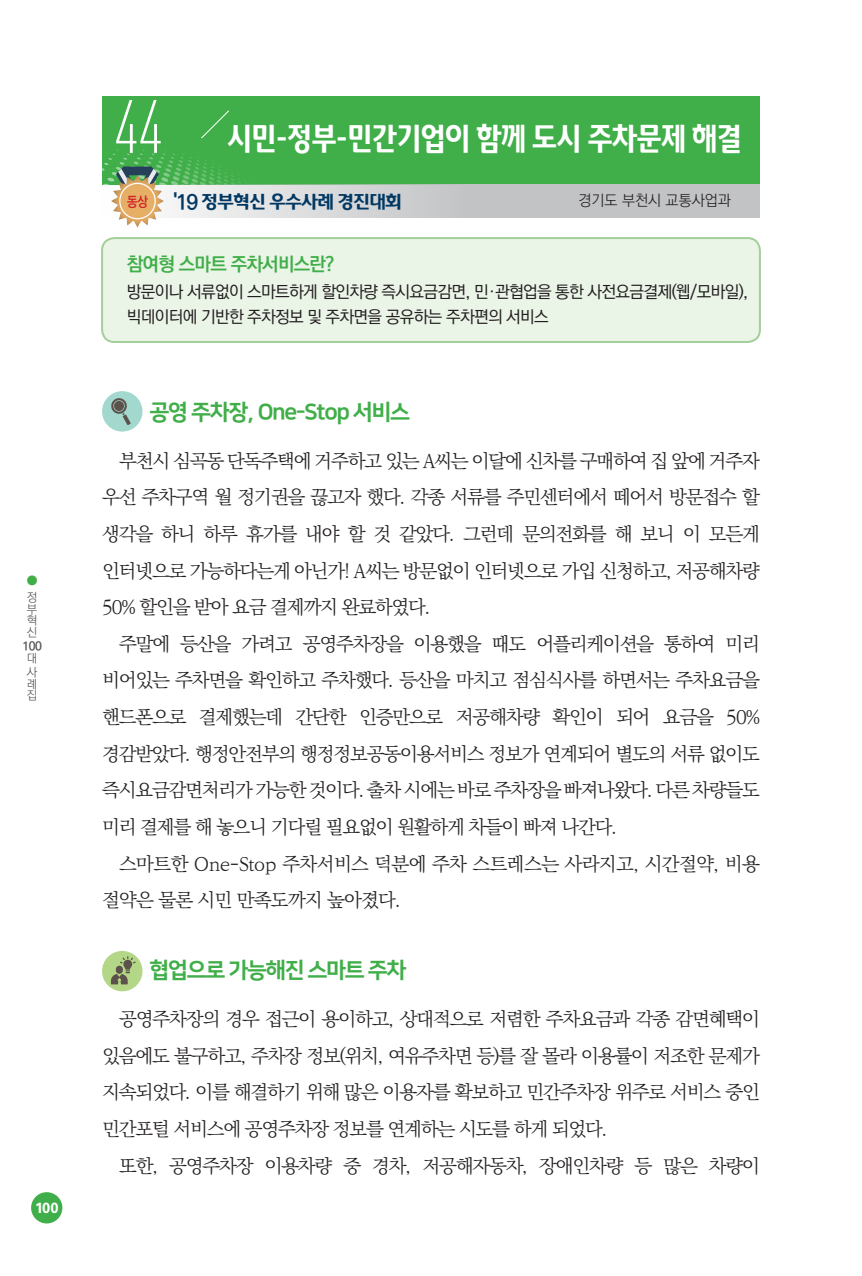
<style>
.page{position:relative;width:862px;height:1276px;background:#fff}
.page>*{position:absolute;margin:0;border:0;box-sizing:border-box;transform-origin:0 0}
.t1{font:300 74.2px "DIN Cond";color:#fff}
.다음_변경{font:700 30px "Daum Semi";letter-spacing:-.04em;color:#fff;scale:.85 1}
.t2{font:22px "Nanum Square EB";letter-spacing:-.06em;color:#40ae49}
.t3{font:300 19px/36.6px "Ko Pub Batang";letter-spacing:-.06em;color:#231f20;text-align:justify}
.t4{font:300 19px/36.6px "Ko Pub Batang";letter-spacing:-.03em;color:#231f20}
.t5{font:700 19px "Ko Pub Dotum";letter-spacing:-.04em;color:#40ae49}
.ÙÅÁ_Û{font:700 17px "Daum Semi";letter-spacing:-.06em;color:#013863}
.t6{font:500 16.8px/24.2px "Ko Pub Dotum";letter-spacing:-.04em;color:#231f20}
.ÙÅÁ_Û-2{font:300 15px "Ko Pub Dotum";color:#231f20}
.t7{font:700 14.8px "Univers";color:#fff}
.ÙÅÁ_Û-3{font:700 13.8px "Ko Pub Dotum";color:#d1232a;scale:.87 1}
.t8{font:300 12px/11.6px "Ko Pub Dotum";color:#57585a}
.t9{font:700 12px "Ko Pub Dotum";color:#57585a}
.t10{font:300 12px "Ko Pub Dotum";color:#40ae49}
.s1{font-family:"Ko Pub Dotum";font-size:21px}
</style>
<div class="page">
<div style="left:31px;top:1192px;width:31px;height:31px;background:#40ae49;border-radius:50%"></div>
<div style="left:102px;top:391px;width:41px;height:41px;background:#a2d8ce;border-radius:50%"></div>
<svg style="left:111px;top:398px;width:20px;height:27px"></svg>
<div style="left:102px;top:951px;width:40px;height:40px;background:#b3d786;border-radius:50%"></div>
<svg style="left:111px;top:956px;width:25px;height:28px"></svg>
<div style="left:102px;top:96px;width:658px;height:88px;background:#40ae49"></div>
<svg style="left:201px;top:110px;width:28px;height:29px"></svg>
<svg style="left:320px;top:184px;width:440px;height:34px;background:#c5c7c8"></svg>
<div style="left:102px;top:238px;width:658px;height:104px;background:#eaf4e7;border-radius:12px"></div>
<div style="left:101px;top:237px;width:660px;height:106px;border:2px solid #a3cf9a;border-radius:12px"></div>
<svg style="left:102px;top:149px;width:218px;height:69px"></svg>
<div style="left:107px;top:174px;width:58px;height:56px;background:#231f20;opacity:.35"></div>
<svg style="left:119px;top:183px;width:37px;height:36px"></svg>
<div style="left:120px;top:184px;width:35px;height:34px;background:#e7af66;border-radius:50%"></div>
<p class="t10" style="left:27px;top:574px;width:12px">●</p>
<p class="t8" style="left:27px;top:592px;width:12px;text-align:justify">정 부 혁 신</p>
<p class="t9" style="left:23px;top:640px;width:21px">100</p>
<p class="t8" style="left:27px;top:651px;width:12px;line-height:14.6px">대 사</p>
<p class="t8" style="left:27px;top:679px;width:11px">례 집</p>
<p class="t7" style="left:35px;top:1199px;width:25px">100</p>
<p class="t1" style="left:113px;top:84px;width:51px">44</p>
<p class="다음_변경" style="left:227px;top:121px;width:607px">시민-정부-민간기업이 함께 도시 주차문제 해결</p>
<p class="ÙÅÁ_Û-3" style="left:127px;top:194px;width:26px">동상</p>
<p class="ÙÅÁ_Û" style="left:173px;top:191px;width:230px"><span class="s1">'19</span> 정부혁신 우수사례 경진대회</p>
<p class="ÙÅÁ_Û-2" style="left:578px;top:193px;width:154px">경기도 부천시 교통사업과</p>
<p class="t5" style="left:127px;top:255px;width:209px">참여형 스마트 주차서비스란?</p>
<p class="t6" style="left:127px;top:281px;width:623px">방문이나 서류없이 스마트하게 할인차량 즉시요금감면, 민·관협업을 통한 사전요금결제(웹/모바일), 빅데이터에 기반한 주차정보 및 주차면을 공유하는 주차편의 서비스</p>
<p class="t2" style="left:150px;top:400px;width:262px">공영 주차장, One-Stop 서비스</p>
<p class="t3" style="left:102px;top:443px;width:659px;text-indent:17px">부천시 심곡동 단독주택에 거주하고 있는 A씨는 이달에 신차를 구매하여 집 앞에 거주자 우선 주차구역 월 정기권을 끊고자 했다. 각종 서류를 주민센터에서 떼어서 방문접수 할 생각을 하니 하루 휴가를 내야 할 것 같았다. 그런데 문의전화를 해 보니 이 모든게 인터넷으로 가능하다는게 아닌가! A씨는 방문없이 인터넷으로 가입 신청하고, 저공해차량 50% 할인을 받아 요금 결제까지 완료하였다.</p>
<p class="t3" style="left:102px;top:626px;width:659px;text-indent:17px">주말에 등산을 가려고 공영주차장을 이용했을 때도 어플리케이션을 통하여 미리 비어있는 주차면을 확인하고 주차했다. 등산을 마치고 점심식사를 하면서는 주차요금을 핸드폰으로 결제했는데 간단한 인증만으로 저공해차량 확인이 되어 요금을 50% 경감받았다. 행정안전부의 행정정보공동이용서비스 정보가 연계되어 별도의 서류 없이도 즉시요금감면처리가 가능한 것이다. 출차 시에는 바로 주차장을 빠져나왔다. 다른 차량들도 미리 결제를 해 놓으니 기다릴 필요없이 원활하게 차들이 빠져 나간다.</p>
<p class="t4" style="left:102px;top:846px;width:659px;text-indent:17px">스마트한 One-Stop 주차서비스 덕분에 주차 스트레스는 사라지고, 시간절약, 비용 절약은 물론 시민 만족도까지 높아졌다.</p>
<p class="t2" style="left:150px;top:958px;width:258px">협업으로 가능해진 스마트 주차</p>
<p class="t3" style="left:102px;top:1001px;width:659px;text-indent:17px">공영주차장의 경우 접근이 용이하고, 상대적으로 저렴한 주차요금과 각종 감면혜택이 있음에도 불구하고, 주차장 정보(위치, 여유주차면 등)를 잘 몰라 이용률이 저조한 문제가 지속되었다. 이를 해결하기 위해 많은 이용자를 확보하고 민간주차장 위주로 서비스 중인 민간포털 서비스에 공영주차장 정보를 연계하는 시도를 하게 되었다.</p>
<p class="t3" style="left:119px;top:1148px;width:642px">또한, 공영주차장 이용차량 중 경차, 저공해자동차, 장애인차량 등 많은 차량이</p>
</div>
